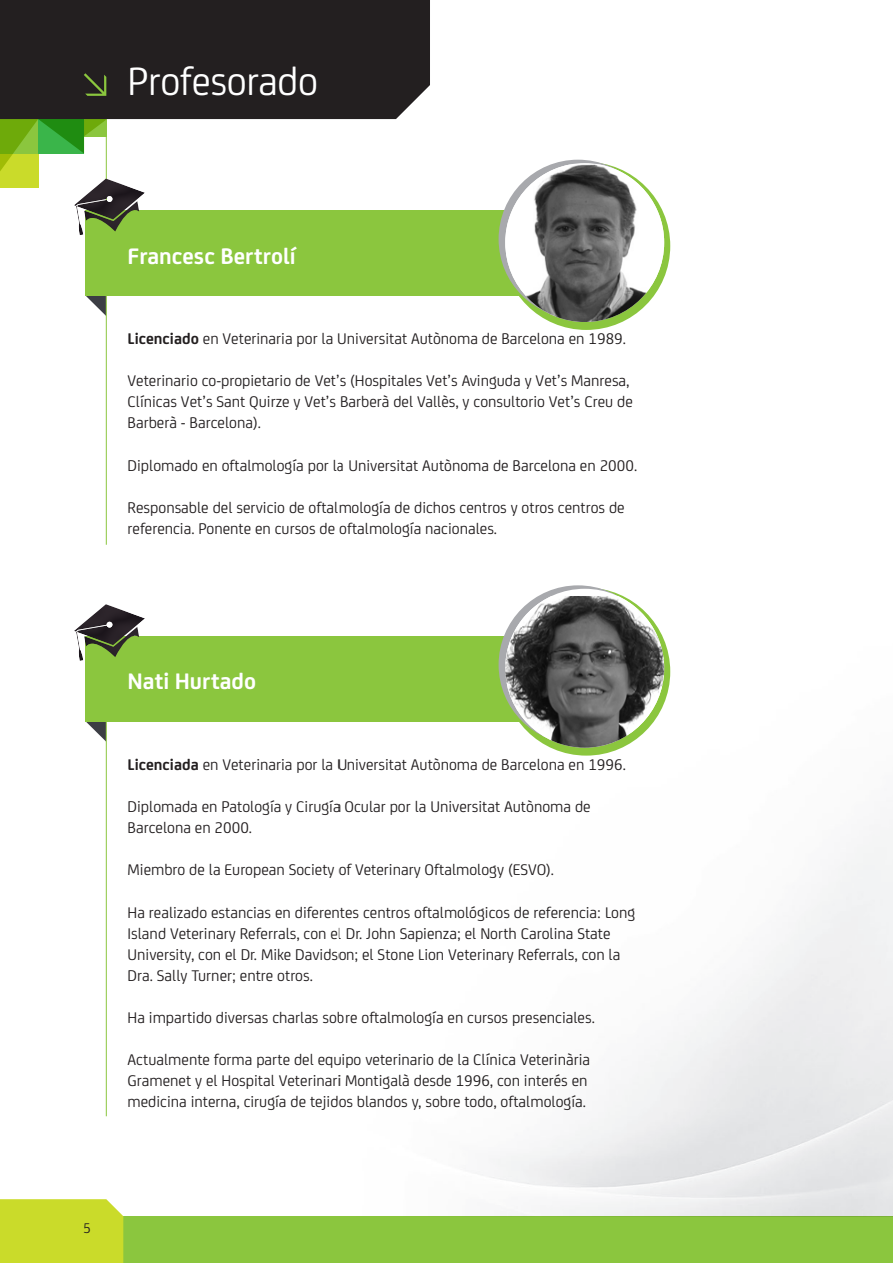
<style>
.page{position:relative;width:893px;height:1263px;background:#fff}
.page>*{position:absolute;margin:0;border:0;box-sizing:border-box;transform-origin:0 0}
.t1{font:42px "FS Joey";letter-spacing:-.01em;color:#fff}
.t2{font:700 24px "FS Joey";color:#fff}
.dossier_CUERPO_Inter{font:16.5px/21px "FS Joey";color:#231f20}
.t3{font:15px "FS Joey";color:#231f20}
.s1{font-weight:700}
</style>
<div class="page">
<svg style="left:86px;top:296px;width:20px;height:20px"></svg>
<svg style="left:85px;top:721px;width:21px;height:21px"></svg>
<hr style="left:106px;top:119px;width:1px;height:426px;background:#8bc63e">
<hr style="left:106px;top:644px;width:1px;height:472px;background:#8bc63e">
<div style="left:0;top:0;width:430px;height:119px;background:#231f20"></div>
<div style="left:85px;top:210px;width:506px;height:86px;background:#8bc63e"></div>
<div style="left:85px;top:636px;width:506px;height:85px;background:#8bc63e"></div>
<svg style="left:0;top:119px;width:152px;height:116px"></svg>
<svg style="left:74px;top:604px;width:71px;height:57px"></svg>
<svg style="left:502px;top:162px;width:168px;height:168px"></svg>
<img style="left:505px;top:164px;width:159px;height:158px">
<svg style="left:84px;top:73px;width:22px;height:23px"></svg>
<div style="left:0;top:1216px;width:893px;height:47px;background:#8bc63e"></div>
<div style="left:0;top:1199px;width:123px;height:64px;background:#cadb2a"></div>
<img style="left:339px;top:585px;width:554px;height:631px">
<p class="t1" style="left:128px;top:52px;width:192px">Profesorado</p>
<p class="t2" style="left:128px;top:238px;width:170px">Francesc Bertrolí</p>
<p class="dossier_CUERPO_Inter" style="left:128px;top:327px;width:500px"><span class="s1">Licenciado</span> en Veterinaria por la Universitat Autònoma de Barcelona en 1989.</p>
<p class="dossier_CUERPO_Inter" style="left:128px;top:369px;width:507px">Veterinario co-propietario de Vet’s (Hospitales Vet’s Avinguda y Vet’s Manresa,<br>Clínicas Vet’s Sant Quirze y Vet’s Barberà del Vallès, y consultorio Vet’s Creu de<br>Barberà - Barcelona).</p>
<p class="dossier_CUERPO_Inter" style="left:128px;top:454px;width:511px">Diplomado en oftalmología por la Universitat Autònoma de Barcelona en 2000.</p>
<p class="dossier_CUERPO_Inter" style="left:128px;top:496px;width:499px">Responsable del servicio de oftalmología de dichos centros y otros centros de referencia. Ponente en cursos de oftalmología nacionales.</p>
<p class="t2" style="left:128px;top:663px;width:130px">Nati Hurtado</p>
<p class="dossier_CUERPO_Inter" style="left:128px;top:753px;width:500px"><span class="s1">Licenciada</span> en Veterinaria por la Universitat Autònoma de Barcelona en 1996.</p>
<p class="dossier_CUERPO_Inter" style="left:128px;top:795px;width:465px">Diplomada en Patología y Cirugía Ocular por la Universitat Autònoma de<br>Barcelona en 2000.</p>
<p class="dossier_CUERPO_Inter" style="left:128px;top:858px;width:428px">Miembro de la European Society of Veterinary Oftalmology (ESVO).</p>
<p class="dossier_CUERPO_Inter" style="left:128px;top:900px;width:509px">Ha realizado estancias en diferentes centros oftalmológicos de referencia: Long Island Veterinary Referrals, con el Dr. John Sapienza; el North Carolina State University, con el Dr. Mike Davidson; el Stone Lion Veterinary Referrals, con la Dra. Sally Turner; entre otros.</p>
<p class="dossier_CUERPO_Inter" style="left:128px;top:1006px;width:469px">Ha impartido diversas charlas sobre oftalmología en cursos presenciales.</p>
<p class="dossier_CUERPO_Inter" style="left:128px;top:1048px;width:464px">Actualmente forma parte del equipo veterinario de la Clínica Veterinària<br>Gramenet y el Hospital Veterinari Montigalà desde 1996, con interés en medicina interna, cirugía de tejidos blandos y, sobre todo, oftalmología.</p>
<p class="t3" style="left:83px;top:1218px;width:9px">5</p>
</div>
